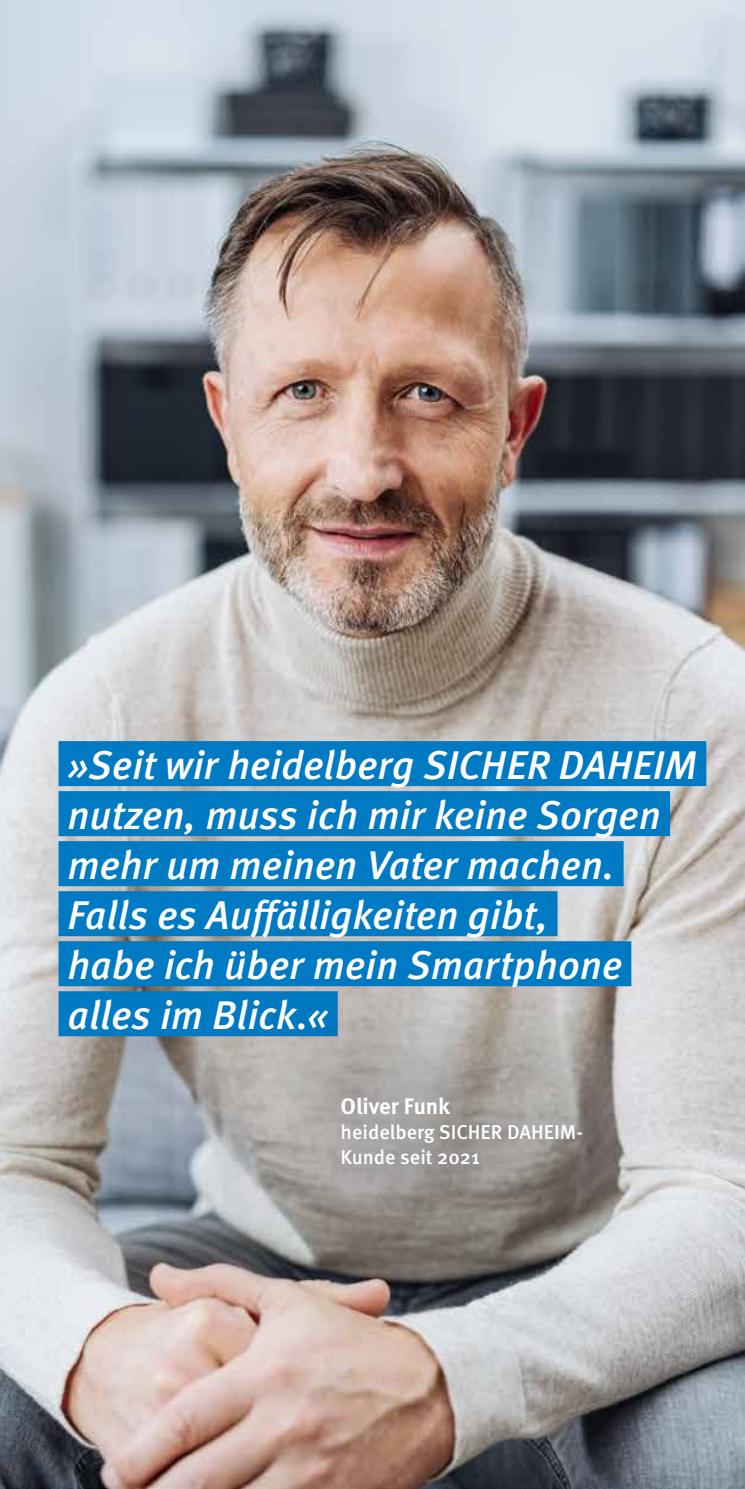
<style>
.page{position:relative;width:745px;height:1489px;background:#fff}
.page>*{position:absolute;margin:0;border:0;box-sizing:border-box;transform-origin:0 0}
.t1{font:italic 500 40px/50px "Meta OT";letter-spacing:-.005em;color:#fff}
.t2{font:700 22.5px "Meta OT";letter-spacing:-.005em;color:#fff}
.t3{font:500 20px/25px "Meta OT";color:#fff}
</style>
<div class="page">
<img style="left:0;top:0;width:744px;height:1488px">
<div style="left:58px;top:741px;width:647px;height:45px;background:#007ac3"></div>
<div style="left:58px;top:791px;width:611px;height:45px;background:#007ac3"></div>
<div style="left:58px;top:841px;width:565px;height:45px;background:#007ac3"></div>
<div style="left:58px;top:891px;width:499px;height:45px;background:#007ac3"></div>
<div style="left:58px;top:941px;width:573px;height:45px;background:#007ac3"></div>
<div style="left:58px;top:991px;width:279px;height:45px;background:#007ac3"></div>
<div style="left:215px;top:970px;width:479px;height:324px;background:#000;opacity:.75"></div>
<p class="t1" style="left:67px;top:740px;width:631px">»Seit wir heidelberg SICHER DAHEIM nutzen, muss ich mir keine Sorgen mehr um meinen Vater machen.<br>Falls es Auffälligkeiten gibt,<br>habe ich über mein Smartphone alles im Blick.«</p>
<p class="t2" style="left:340px;top:1091px;width:111px">Oliver Funk</p>
<p class="t3" style="left:340px;top:1119px;width:244px">heidelberg SICHER DAHEIM-<br>Kunde seit 2021</p>
</div>
